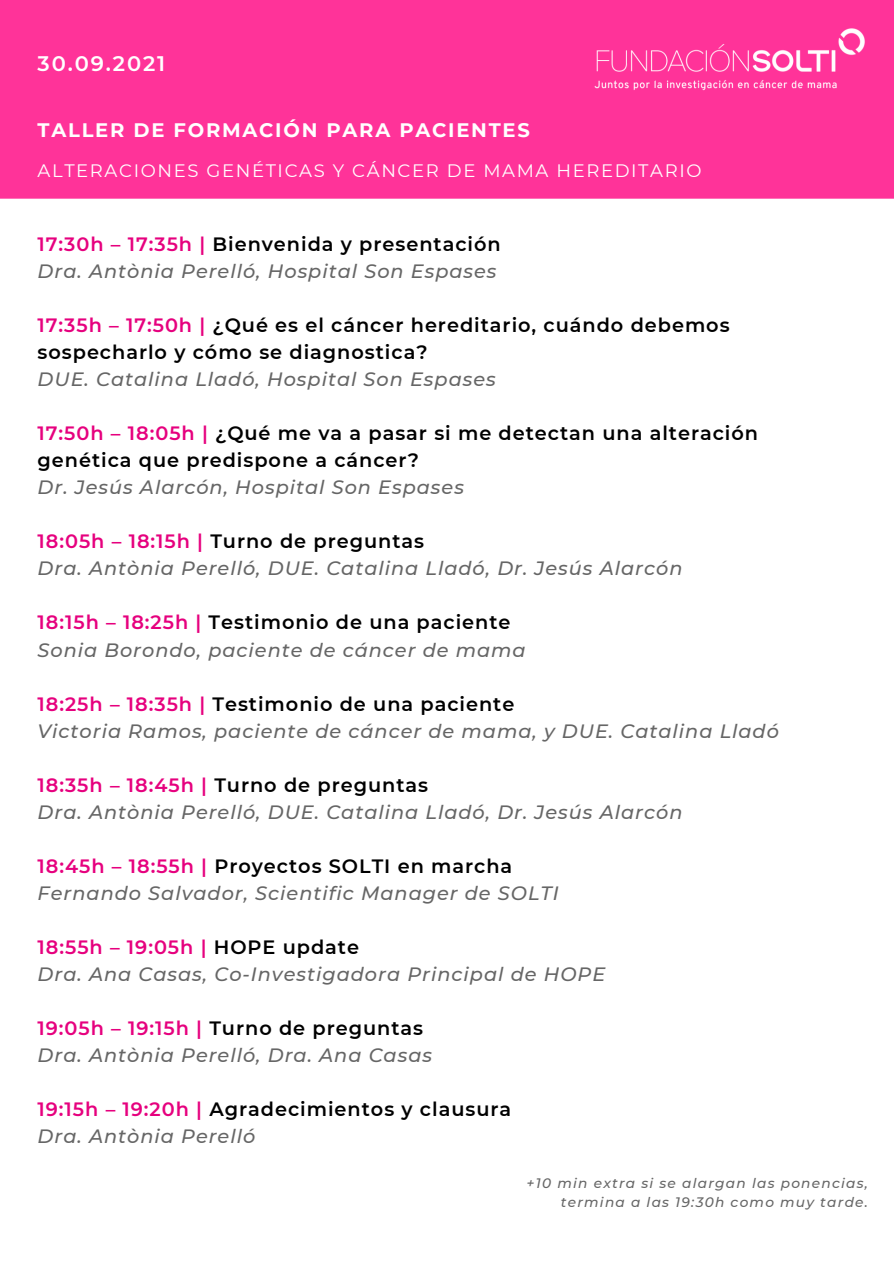
<style>
.page{position:relative;width:894px;height:1264px;background:#fff}
.page>*{position:absolute;margin:0;border:0;box-sizing:border-box;transform-origin:0 0}
.t1{font:600 21px "Montserrat";letter-spacing:.09em;color:#fff}
.t2{font:700 19.5px "Montserrat";letter-spacing:.09em;color:#fff}
.t3{font:600 19.35px "Montserrat";letter-spacing:.05em;color:#000}
.t4{font:italic 500 19.35px "Montserrat";letter-spacing:.05em;color:#666}
.t5{font:600 19.35px "Montserrat";letter-spacing:.05em;color:#e6007e}
.t6{font:18px "Montserrat";letter-spacing:.09em;color:#fff}
.t7{font:italic 500 13.65px/18.5px "Montserrat";letter-spacing:.09em;color:#666;text-align:right}
.s1{color:#e6007e}
.s2{color:#000}
</style>
<div class="page">
<div style="left:0;top:0;width:893px;height:199px;background:#f39"></div>
<img style="left:591px;top:26px;width:276px;height:67px">
<p class="t1" style="left:38px;top:50px;width:129px">30.09.2021</p>
<p class="t2" style="left:38px;top:118px;width:493px">TALLER DE FORMACIÓN PARA PACIENTES</p>
<p class="t6" style="left:38px;top:159px;width:665px">ALTERACIONES GENÉTICAS Y CÁNCER DE MAMA HEREDITARIO</p>
<p class="t3" style="left:38px;top:232px;width:464px"><span class="s1">17:30h – 17:35h |</span> Bienvenida y presentación</p>
<p class="t4" style="left:38px;top:259px;width:460px">Dra. Antònia Perelló, Hospital Son Espases</p>
<p class="t3" style="left:38px;top:313px;width:693px"><span class="s1">17:35h – 17:50h |</span> ¿Qué es el cáncer hereditario, cuándo debemos</p>
<p class="t3" style="left:38px;top:340px;width:391px">sospecharlo y cómo se diagnostica?</p>
<p class="t4" style="left:38px;top:367px;width:459px">DUE. Catalina Lladó, Hospital Son Espases</p>
<p class="t3" style="left:38px;top:421px;width:721px"><span class="s1">17:50h – 18:05h |</span> ¿Qué me va a pasar si me detectan una alteración</p>
<p class="t3" style="left:38px;top:448px;width:382px">genética que predispone a cáncer?</p>
<p class="t4" style="left:38px;top:475px;width:428px">Dr. Jesús Alarcón, Hospital Son Espases</p>
<p class="t3" style="left:38px;top:529px;width:388px"><span class="s1">18:05h – 18:15h |</span> Turno de preguntas</p>
<p class="t4" style="left:38px;top:556px;width:646px">Dra. Antònia Perelló, DUE. Catalina Lladó, Dr. Jesús Alarcón</p>
<p class="t3" style="left:38px;top:610px;width:474px"><span class="s1">18:15h – 18:25h |</span> Testimonio de una paciente</p>
<p class="t4" style="left:38px;top:637px;width:489px">Sonia Borondo, paciente de cáncer de mama</p>
<p class="t3" style="left:38px;top:691px;width:478px"><span class="s1">18:25h – 18:35h |</span> Testimonio de una paciente</p>
<p class="t4" style="left:38px;top:719px;width:742px">Victoria Ramos, paciente de cáncer de mama, y DUE. Catalina Lladó</p>
<p class="t3" style="left:38px;top:773px;width:392px"><span class="s1">18:35h – 18:45h |</span> Turno de preguntas</p>
<p class="t4" style="left:38px;top:800px;width:646px">Dra. Antònia Perelló, DUE. Catalina Lladó, Dr. Jesús Alarcón</p>
<p class="t3" style="left:38px;top:854px;width:476px"><span class="s1">18:45h – 18:55h |</span> Proyectos SOLTI en marcha</p>
<p class="t4" style="left:38px;top:881px;width:522px">Fernando Salvador, Scientific Manager de SOLTI</p>
<p class="t5" style="left:38px;top:935px;width:323px">18:55h – 19:05h | <span class="s2">HOPE update</span></p>
<p class="t4" style="left:38px;top:962px;width:569px">Dra. Ana Casas, Co-Investigadora Principal de HOPE</p>
<p class="t3" style="left:38px;top:1016px;width:387px"><span class="s1">19:05h – 19:15h |</span> Turno de preguntas</p>
<p class="t4" style="left:38px;top:1043px;width:396px">Dra. Antònia Perelló, Dra. Ana Casas</p>
<p class="t3" style="left:38px;top:1097px;width:475px"><span class="s1">19:15h – 19:20h |</span> Agradecimientos y clausura</p>
<p class="t4" style="left:38px;top:1124px;width:219px">Dra. Antònia Perelló</p>
<p class="t7" style="left:526px;top:1173px;width:343px">+10 min extra si se alargan las ponencias, termina a las 19:30h como muy tarde.</p>
</div>
